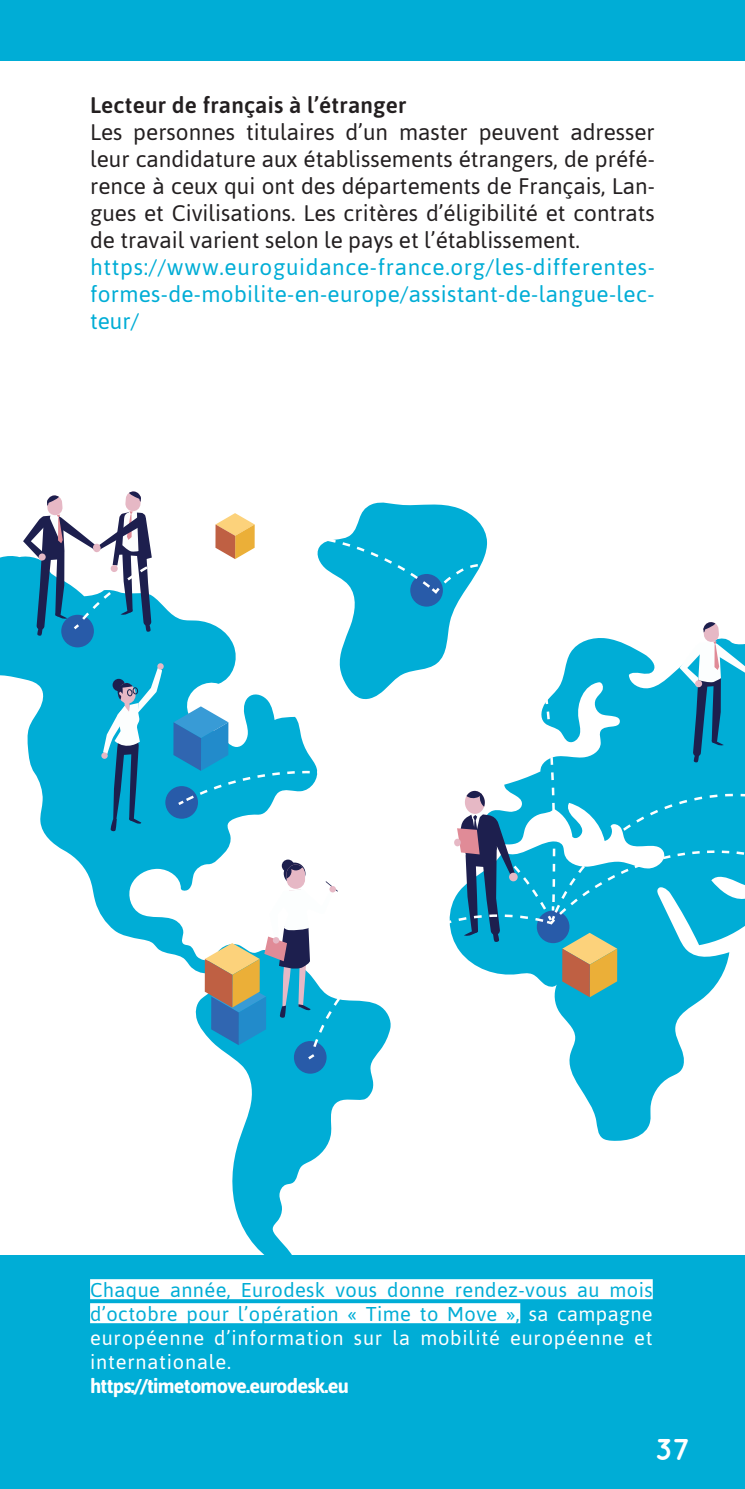
<style>
.page{position:relative;width:745px;height:1489px;background:#fff}
.page>*{position:absolute;margin:0;border:0;box-sizing:border-box;transform-origin:0 0}
.t1{font:700 30px "Quicksand";color:#fff}
.t2{font:22.5px/27px "Asap";color:#231f20;text-align:justify}
.t3{font:22.5px/27px "Asap";letter-spacing:.015em;color:#00add6;text-align:justify}
.t4{font:500 22.5px "Asap";letter-spacing:.01em;color:#231f20}
.t5{font:20px/24px "Asap";letter-spacing:.04em;color:#00add6;text-align:justify}
.t6{font:700 20px "Asap";letter-spacing:-.04em;color:#fff}
.s1{color:#fff}
</style>
<div class="page">
<div style="left:0;top:0;width:744px;height:61px;background:#00add6"></div>
<div style="left:0;top:1427px;width:744px;height:61px;background:#00add6"></div>
<svg style="left:0;top:556px;width:374px;height:698px"></svg>
<svg style="left:586px;top:1098px;width:67px;height:43px;fill:#00add6"></svg>
<div style="left:294px;top:1040px;width:32px;height:33px;background:#285ba9;border-radius:50%"></div>
<svg style="left:569px;top:1061px;width:115px;height:37px"></svg>
<svg style="left:23px;top:491px;width:721px;height:570px"></svg>
<div style="left:0;top:1254px;width:744px;height:178px;background:#00add6"></div>
<div style="left:90px;top:1278px;width:562px;height:20px;background:#fff"></div>
<div style="left:90px;top:1302px;width:430px;height:20px;background:#fff"></div>
<p class="t4" style="left:90px;top:90px;width:317px">Lecteur de français à l’étranger</p>
<p class="t2" style="left:90px;top:118px;width:566px">Les personnes titulaires d’un master peuvent adresser leur candidature aux établissements étrangers, de préfé&shy;rence à ceux qui ont des départements de Français, Lan&shy;gues et Civilisations. Les critères d’éligibilité et contrats de travail varient selon le pays et l’établissement.</p>
<p class="t3" style="left:90px;top:253px;width:566px">https://www.euroguidance-france.org/les-differentes&shy;formes-de-mobilite-en-europe/assistant-de-langue-lec&shy;teur/</p>
<p class="t5" style="left:90px;top:1276px;width:563px">Chaque année, Eurodesk vous donne rendez-vous au mois d’octobre pour l’opération « Time to Move », <span class="s1">sa campagne européenne d’information sur la mobilité européenne et internationale.</span></p>
<p class="t6" style="left:90px;top:1372px;width:260px">https://timetomove.eurodesk.eu</p>
<h1 class="t1" style="left:654px;top:1430px;width:37px">37</h1>
</div>
